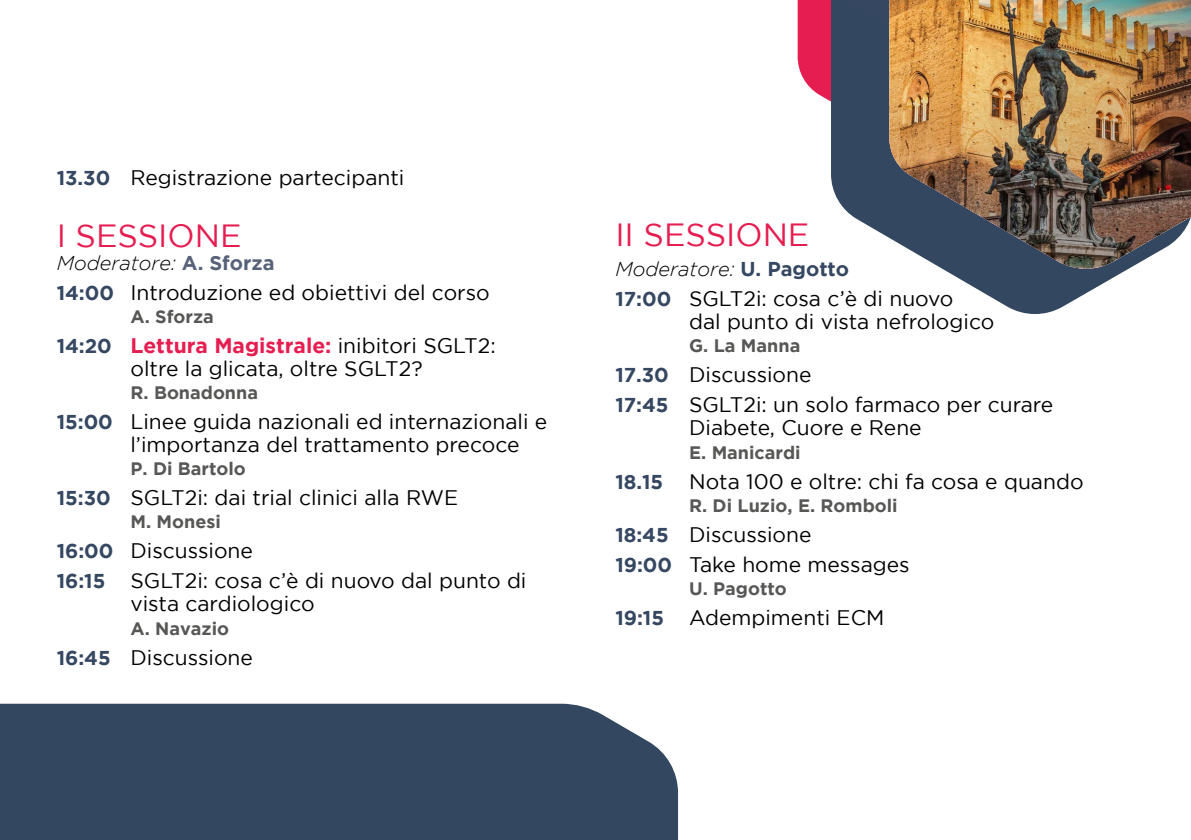
<style>
.page{position:relative;width:1191px;height:840px;background:#fff}
.page>*{position:absolute;margin:0;border:0;box-sizing:border-box;transform-origin:0 0}
.t1{font:32px "Gotham";color:#e61d50}
.t2{font:21px/23px "Gotham";color:#000}
.t3{font:italic 300 20px "Gotham";color:#000}
.t4{font:700 18px "Gotham";color:#575756}
.s1{font-weight:700;font-size:20px;color:#354761}
.s2{font-weight:700;font-style:normal;color:#576279}
.s3{font-weight:700;color:#e61d50}
.s4{font-weight:700;font-style:normal;color:#354761}
</style>
<div class="page">
<div style="left:0;top:703px;width:678px;height:136px;background:#344760"></div>
<svg style="left:797px;top:0;width:34px;height:101px"></svg>
<svg style="left:831px;top:0;width:299px;height:314px;fill:#344760"></svg>
<img style="left:889px;top:0;width:302px;height:268px">
<p class="t2" style="left:57px;top:166px;width:349px"><span class="s1">13.30</span> Registrazione partecipanti</p>
<h1 class="t1" style="left:57px;top:217px;width:186px">I SESSIONE</h1>
<p class="t3" style="left:57px;top:251px;width:219px">Moderatore: <span class="s2">A. Sforza</span></p>
<p class="t2" style="left:57px;top:280px;width:434px"><span class="s1">14:00</span> Introduzione ed obiettivi del corso</p>
<p class="t4" style="left:130px;top:306px;width:85px">A. Sforza</p>
<p class="t2" style="left:57px;top:333px;width:440px;text-align:center"><span class="s1">14:20</span> <span class="s3">Lettura Magistrale:</span> inibitori SGLT2: oltre la glicata, oltre SGLT2?</p>
<p class="t4" style="left:130px;top:382px;width:129px">R. Bonadonna</p>
<p class="t2" style="left:130px;top:409px;width:418px;text-indent:-74px"><span class="s1">15:00</span> Linee guida nazionali ed internazionali e l’importanza del trattamento precoce</p>
<p class="t4" style="left:130px;top:458px;width:117px">P. Di Bartolo</p>
<p class="t2" style="left:57px;top:485px;width:403px"><span class="s1">15:30</span> SGLT2i: dai trial clinici alla RWE</p>
<p class="t4" style="left:130px;top:511px;width:92px">M. Monesi</p>
<p class="t2" style="left:57px;top:535px;width:471px;line-height:30px"><span class="s1">16:00</span> Discussione<br><span class="s1">16:15</span> SGLT2i: cosa c’è di nuovo dal punto di</p>
<p class="t2" style="left:130px;top:592px;width:186px">vista cardiologico</p>
<p class="t4" style="left:130px;top:617px;width:100px">A. Navazio</p>
<p class="t2" style="left:57px;top:645px;width:198px"><span class="s1">16:45</span> Discussione</p>
<h1 class="t1" style="left:615px;top:217px;width:196px">II SESSIONE</h1>
<p class="t3" style="left:615px;top:258px;width:235px">Moderatore: <span class="s4">U. Pagotto</span></p>
<p class="t2" style="left:689px;top:287px;width:307px;text-indent:-74px"><span class="s1">17:00</span> SGLT2i: cosa c’è di nuovo<br>dal punto di vista nefrologico</p>
<p class="t4" style="left:689px;top:335px;width:113px">G. La Manna</p>
<p class="t2" style="left:615px;top:359px;width:439px;line-height:30px"><span class="s1">17.30</span> Discussione<br><span class="s1">17:45</span> SGLT2i: un solo farmaco per curare</p>
<p class="t2" style="left:689px;top:416px;width:234px">Diabete, Cuore e Rene</p>
<p class="t4" style="left:689px;top:441px;width:113px">E. Manicardi</p>
<p class="t2" style="left:615px;top:469px;width:470px"><span class="s1">18.15</span> Nota 100 e oltre: chi fa cosa e quando</p>
<p class="t4" style="left:689px;top:494px;width:210px">R. Di Luzio, E. Romboli</p>
<p class="t2" style="left:615px;top:518px;width:296px;line-height:30px"><span class="s1">18:45</span> Discussione<br><span class="s1">19:00</span> Take home messages</p>
<p class="t4" style="left:689px;top:577px;width:99px">U. Pagotto</p>
<p class="t2" style="left:615px;top:605px;width:271px"><span class="s1">19:15</span> Adempimenti ECM</p>
</div>
